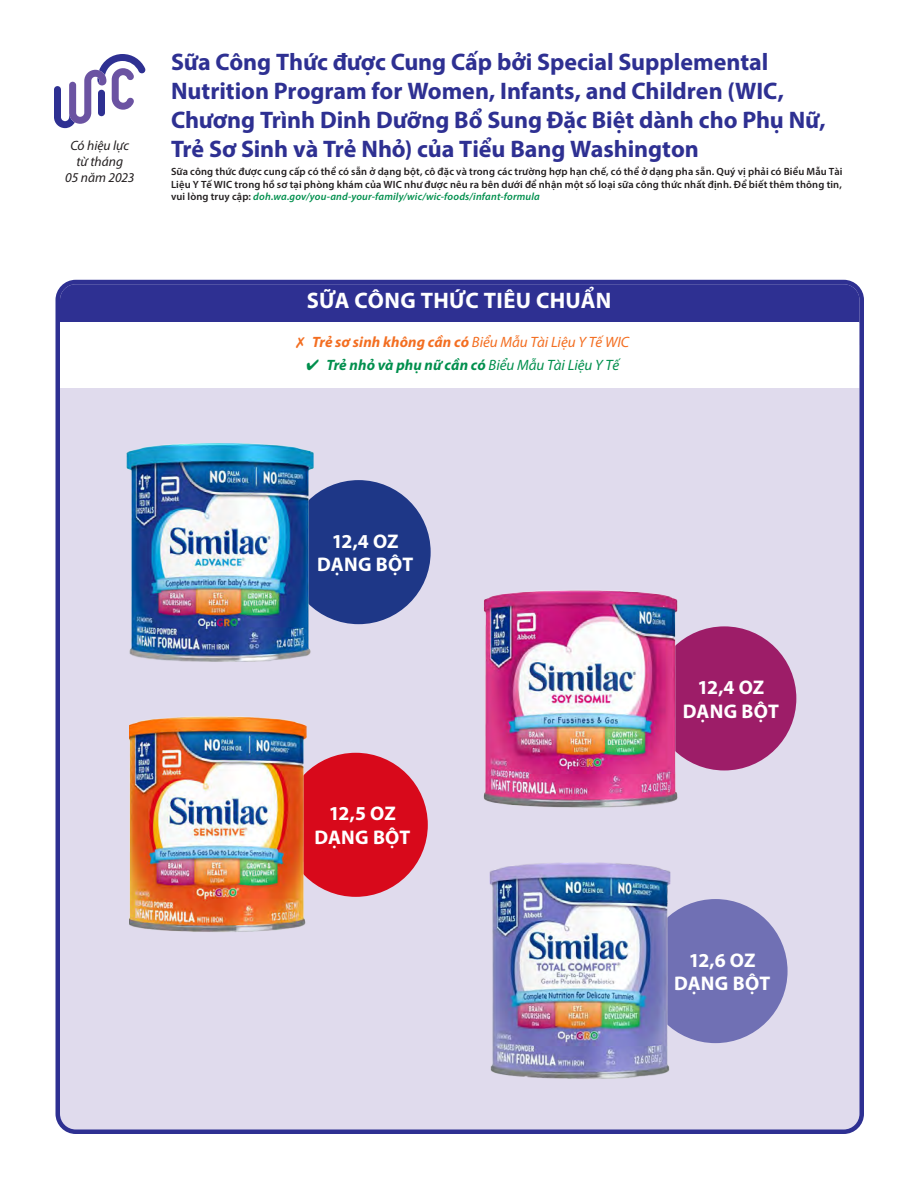
<style>
.page{position:relative;width:918px;height:1188px;background:#fff}
.page>*{position:absolute;margin:0;border:0;box-sizing:border-box;transform-origin:0 0}
.t1{font:700 24px/28.8px "Myriad Pro";letter-spacing:-.005em;color:#2e3092}
.t2{font:700 22.5px "Myriad Pro";letter-spacing:.015em;color:#fff}
.t3{font:700 19.8px/23.7px "Myriad Pro";letter-spacing:.01em;color:#fff;text-align:center}
.t4{font:italic 15px "Myriad Pro";letter-spacing:-.005em;color:#f36e21}
.t5{font:italic 700 15px "Myriad Pro";letter-spacing:.005em;color:#008f4d}
.t6{font:italic 13.5px/16.2px "Myriad Pro";color:#231f20;text-align:center}
.t7{font:600 10.5px/12.6px "Myriad Pro";letter-spacing:.015em;color:#231f20;text-align:justify}
.s1{font-style:italic;color:#008f4d}
.s2{font-weight:700}
.s3{font-weight:400}
</style>
<div class="page">
<svg style="left:54px;top:54px;width:92px;height:74px"></svg>
<div style="left:58px;top:282px;width:804px;height:850px;background:#e0dbed;border-radius:18px"></div>
<div style="left:60px;top:284px;width:800px;height:39px;background:#2e3092"></div>
<div style="left:60px;top:323px;width:800px;height:42px;background:#fff"></div>
<div style="left:60px;top:345px;width:800px;height:42px;background:#fff"></div>
<div style="left:56px;top:280px;width:808px;height:854px;border:4px solid #2e3092;border-radius:18px"></div>
<div style="left:287px;top:480px;width:144px;height:144px;background:#1e3787;border-radius:50%"></div>
<img style="left:126px;top:443px;width:188px;height:218px">
<div style="left:652px;top:626px;width:144px;height:144px;background:#9d1d68;border-radius:50%"></div>
<img style="left:483px;top:590px;width:196px;height:217px">
<div style="left:284px;top:753px;width:144px;height:144px;background:#d8091b;border-radius:50%"></div>
<img style="left:129px;top:716px;width:179px;height:216px">
<div style="left:643px;top:899px;width:145px;height:144px;background:#7070b4;border-radius:50%"></div>
<img style="left:490px;top:862px;width:180px;height:217px">
<p class="t6" style="left:65px;top:137px;width:71px">Có hiệu lực từ tháng<br>05 năm 2023</p>
<p class="t1" style="left:171px;top:47px;width:656px">Sữa Công Thức được Cung Cấp bởi Special Supplemental Nutrition Program for Women, Infants, and Children (WIC, Chương Trình Dinh Dưỡng Bổ Sung Đặc Biệt dành cho Phụ Nữ, Trẻ Sơ Sinh và Trẻ Nhỏ) của Tiểu Bang Washington</p>
<p class="t7" style="left:171px;top:165px;width:673px">Sữa công thức được cung cấp có thể có sẵn ở dạng bột, cô đặc và trong các trường hợp hạn chế, có thể ở dạng pha sẵn. Quý vị phải có Biểu Mẫu Tài Liệu Y Tế WIC trong hồ sơ tại phòng khám của WIC như được nêu ra bên dưới để nhận một số loại sữa công thức nhất định. Để biết thêm thông tin, vui lòng truy cập: <span class="s1">doh.wa.gov/you-and-your-family/wic/wic-foods/infant-formula</span></p>
<p class="t2" style="left:307px;top:286px;width:306px">SỮA CÔNG THỨC TIÊU CHUẨN</p>
<p class="t4" style="left:296px;top:333px;width:335px">✗ <span class="s2">Trẻ sơ sinh không cần có</span> Biểu Mẫu Tài Liệu Y Tế WIC</p>
<p class="t5" style="left:306px;top:355px;width:314px">✔ Trẻ nhỏ và phụ nữ cần có <span class="s3">Biểu Mẫu Tài Liệu Y Tế</span></p>
<p class="t3" style="left:317px;top:529px;width:98px">12,4 OZ<br>DẠNG BỘT</p>
<p class="t3" style="left:314px;top:801px;width:98px">12,5 OZ<br>DẠNG BỘT</p>
<p class="t3" style="left:683px;top:675px;width:98px">12,4 OZ<br>DẠNG BỘT</p>
<p class="t3" style="left:674px;top:947px;width:98px">12,6 OZ<br>DẠNG BỘT</p>
</div>
